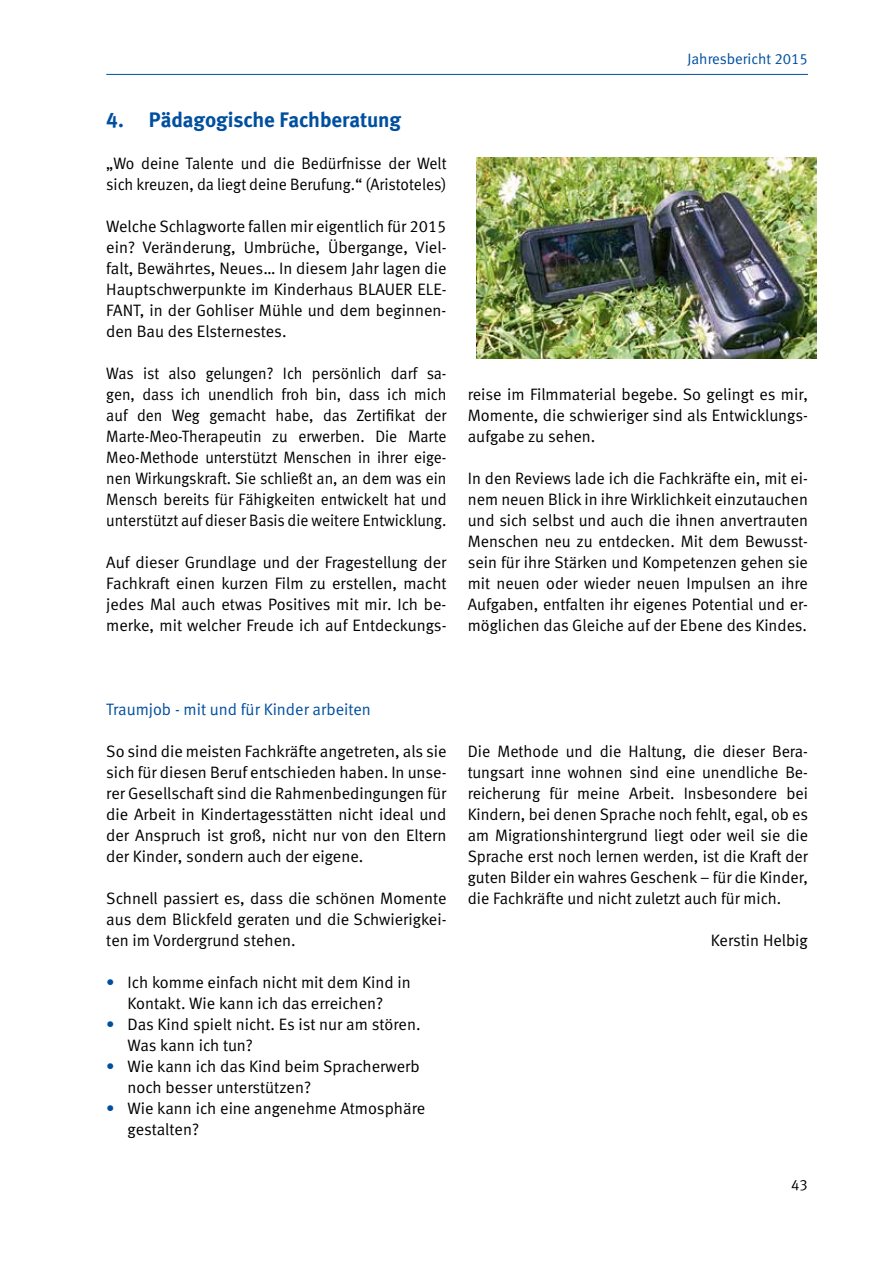
<style>
.page{position:relative;width:893px;height:1263px;background:#fff}
.page>*{position:absolute;margin:0;border:0;box-sizing:border-box;transform-origin:0 0}
.t1{font:21px "Meta Bold LF";letter-spacing:-.005em;color:#004f9f}
.t2{font:16.5px/21px "Meta Normal LF";color:#000;text-align:justify}
.t3{font:16.5px/21px "Meta Normal LF";color:#000;text-align:justify;scale:.95 1}
.t4{font:16.5px/21px "Meta Normal LF";color:#000;scale:.96 1}
.t5{font:16.5px "Meta Normal LF";color:#004f9f}
.t6{font:15px "Meta Normal LF";color:#004f9f}
.t7{font:15px "Meta Normal LF";color:#000}
.s1{color:#004f9f}
</style>
<div class="page">
<hr style="left:106px;top:74px;width:702px;height:1px;background:#004f9f">
<img style="left:476px;top:158px;width:340px;height:200px">
<p class="t1" style="left:106px;top:108px;width:296px">4. Pädagogische Fachberatung</p>
<p class="t4" style="left:106px;top:153px;width:356px">„Wo deine Talente und die Bedürfnisse der Welt sich kreuzen, da liegt deine Berufung.“ (Aristoteles)</p>
<p class="t2" style="left:106px;top:216px;width:342px">Welche Schlagworte fallen mir eigentlich für 2015 ein? Veränderung, Umbrüche, Übergange, Viel&shy;falt, Bewährtes, Neues… In diesem Jahr lagen die Hauptschwerpunkte im Kinderhaus BLAUER ELE-FANT, in der Gohliser Mühle und dem beginnen&shy;den Bau des Elsternestes.</p>
<p class="t3" style="left:106px;top:363px;width:360px">Was ist also gelungen? Ich persönlich darf sa&shy;gen, dass ich unendlich froh bin, dass ich mich auf den Weg gemacht habe, das Zertifikat der Marte-Meo-Therapeutin zu erwerben. Die Marte Meo-Methode unterstützt Menschen in ihrer eige&shy;nen Wirkungskraft. Sie schließt an, an dem was ein Mensch bereits für Fähigkeiten entwickelt hat und unterstützt auf dieser Basis die weitere Entwicklung.</p>
<p class="t2" style="left:106px;top:552px;width:342px">Auf dieser Grundlage und der Fragestellung der Fachkraft einen kurzen Film zu erstellen, macht jedes Mal auch etwas Positives mit mir. Ich be&shy;merke, mit welcher Freude ich auf Entdeckungs-</p>
<p class="t6" style="left:687px;top:50px;width:122px">Jahresbericht 2015</p>
<p class="t2" style="left:468px;top:384px;width:342px">reise im Filmmaterial begebe. So gelingt es mir, Momente, die schwieriger sind als Entwicklungs&shy;aufgabe zu sehen.</p>
<p class="t2" style="left:468px;top:468px;width:342px">In den Reviews lade ich die Fachkräfte ein, mit ei&shy;nem neuen Blick in ihre Wirklichkeit einzutauchen und sich selbst und auch die ihnen anvertrauten Menschen neu zu entdecken. Mit dem Bewusst&shy;sein für ihre Stärken und Kompetenzen gehen sie mit neuen oder wieder neuen Impulsen an ihre Aufgaben, entfalten ihr eigenes Potential und er&shy;möglichen das Gleiche auf der Ebene des Kindes.</p>
<p class="t5" style="left:106px;top:700px;width:266px">Traumjob - mit und für Kinder arbeiten</p>
<p class="t2" style="left:106px;top:741px;width:342px">So sind die meisten Fachkräfte angetreten, als sie sich für diesen Beruf entschieden haben. In unse&shy;rer Gesellschaft sind die Rahmenbedingungen für die Arbeit in Kindertagesstätten nicht ideal und der Anspruch ist groß, nicht nur von den Eltern der Kinder, sondern auch der eigene.</p>
<p class="t2" style="left:106px;top:888px;width:342px">Schnell passiert es, dass die schönen Momente aus dem Blickfeld geraten und die Schwierigkei&shy;ten im Vordergrund stehen.</p>
<p class="t2" style="left:106px;top:972px;width:306px;text-align:center"><span class="s1">•</span> Ich komme einfach nicht mit dem Kind in<br>Kontakt. Wie kann ich das erreichen?</p>
<p class="t2" style="left:128px;top:1014px;width:294px;text-indent:-21px"><span class="s1">•</span> Das Kind spielt nicht. Es ist nur am stören.<br>Was kann ich tun?</p>
<p class="t2" style="left:128px;top:1056px;width:294px;text-indent:-21px"><span class="s1">•</span> Wie kann ich das Kind beim Spracherwerb noch besser unterstützen?</p>
<p class="t2" style="left:128px;top:1098px;width:299px;text-indent:-21px"><span class="s1">•</span> Wie kann ich eine angenehme Atmosphäre gestalten?</p>
<p class="t2" style="left:468px;top:741px;width:342px">Die Methode und die Haltung, die dieser Bera&shy;tungsart inne wohnen sind eine unendliche Be&shy;reicherung für meine Arbeit. Insbesondere bei Kindern, bei denen Sprache noch fehlt, egal, ob es am Migrationshintergrund liegt oder weil sie die Sprache erst noch lernen werden, ist die Kraft der guten Bilder ein wahres Geschenk – für die Kinder, die Fachkräfte und nicht zuletzt auch für mich.</p>
<p class="t2" style="left:711px;top:930px;width:98px">Kerstin Helbig</p>
<p class="t7" style="left:791px;top:1176px;width:18px">43</p>
</div>
